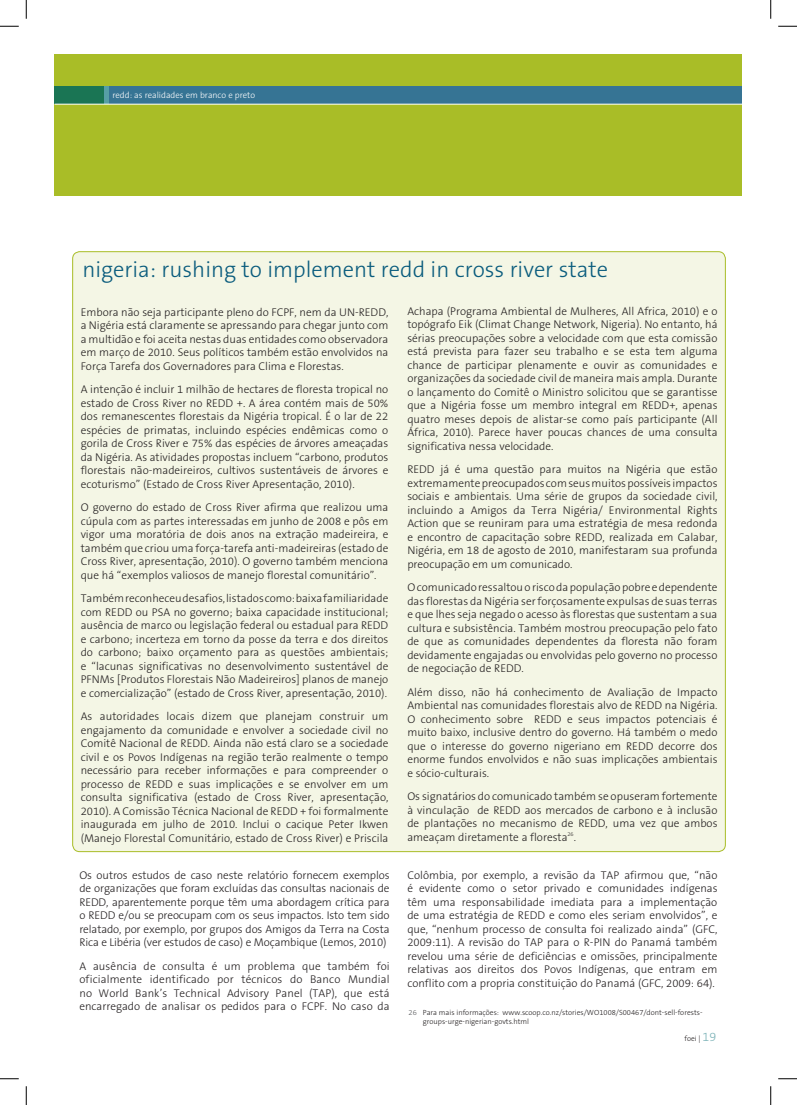
<style>
.page{position:relative;width:797px;height:1105px;background:#fff}
.page>*{position:absolute;margin:0;border:0;box-sizing:border-box;transform-origin:0 0}
.t1{font:300 22.5px "The Sans B3";color:#0a5c7d}
.t2{font:300 11.25px/13.5px "The Sans B3";color:#231f20;text-align:justify}
.t3{font:300 8.75px "The Sans B3";color:#fff}
.t4{font:300 7.5px/8.8px "The Sans B3";color:#231f20}
.s1{color:#57585a}
.s2{font-size:12.5px;color:#7db3b8}
</style>
<div class="page">
<div style="left:73px;top:252px;width:652px;height:600px;background:#f4f6e5;border-radius:7px"></div>
<div style="left:55px;top:55px;width:687px;height:141px;background:#a9bd27"></div>
<div style="left:55px;top:86px;width:687px;height:18px;background:#367494"></div>
<div style="left:55px;top:86px;width:53px;height:18px;background:#1a7554"></div>
<div style="left:104px;top:86px;width:5px;height:18px;background:#569fa5"></div>
<hr style="left:55px;top:104px;width:687px;height:1px;background:#fff">
<svg style="left:0;top:25px;width:19px;height:2px"></svg>
<svg style="left:778px;top:25px;width:19px;height:2px"></svg>
<svg style="left:0;top:1078px;width:19px;height:1px"></svg>
<svg style="left:778px;top:1078px;width:19px;height:1px"></svg>
<svg style="left:25px;top:0;width:2px;height:19px"></svg>
<svg style="left:25px;top:1086px;width:2px;height:19px"></svg>
<svg style="left:770px;top:0;width:1px;height:19px"></svg>
<svg style="left:770px;top:1086px;width:1px;height:19px"></svg>
<p class="t3" style="left:112px;top:90px;width:144px">redd: as realidades em branco e preto</p>
<h1 class="t1" style="left:82px;top:258px;width:527px">nigeria: rushing to implement redd in cross river state</h1>
<p class="t2" style="left:407px;top:304px;width:312px">Achapa (Programa Ambiental de Mulheres, All Africa, 2010) e o topógrafo Eik (Climat Change Network, Nigeria). No entanto, há sérias preocupações sobre a velocidade com que esta comissão está prevista para fazer seu trabalho e se esta tem alguma chance de participar plenamente e ouvir as comunidades e organizações da sociedade civil de maneira mais ampla. Durante o lançamento do Comitê o Ministro solicitou que se garantisse que a Nigéria fosse um membro integral em REDD+, apenas quatro meses depois de alistar-se como país participante (All África, 2010). Parece haver poucas chances de uma consulta significativa nessa velocidade.</p>
<p class="t2" style="left:407px;top:463px;width:312px">REDD já é uma questão para muitos na Nigéria que estão extremamente preocupados com seus muitos possíveis impactos sociais e ambientais. Uma série de grupos da sociedade civil, incluindo a Amigos da Terra Nigéria/ Environmental Rights Action que se reuniram para uma estratégia de mesa redonda e encontro de capacitação sobre REDD, realizada em Calabar, Nigéria, em 18 de agosto de 2010, manifestaram sua profunda preocupação em um comunicado.</p>
<p class="t2" style="left:407px;top:581px;width:312px">O comunicado ressaltou o risco da população pobre e dependente das florestas da Nigéria ser forçosamente expulsas de suas terras e que lhes seja negado o acesso às florestas que sustentam a sua cultura e subsistência. Também mostrou preocupação pelo fato de que as comunidades dependentes da floresta não foram devidamente engajadas ou envolvidas pelo governo no processo de negociação de REDD.</p>
<p class="t2" style="left:407px;top:685px;width:312px">Além disso, não há conhecimento de Avaliação de Impacto Ambiental nas comunidades florestais alvo de REDD na Nigéria.<br>O conhecimento sobre REDD e seus impactos potenciais é muito baixo, inclusive dentro do governo. Há também o medo que o interesse do governo nigeriano em REDD decorre dos enorme fundos envolvidos e não suas implicações ambientais e sócio-culturais.</p>
<p class="t2" style="left:407px;top:790px;width:312px">Os signatários do comunicado também se opuseram fortemente à vinculação de REDD aos mercados de carbono e à inclusão de plantações no mecanismo de REDD, uma vez que ambos ameaçam diretamente a floresta<sup>26</sup>.</p>
<p class="t2" style="left:407px;top:868px;width:312px">Colômbia, por exemplo, a revisão da TAP afirmou que, “não é evidente como o setor privado e comunidades indígenas têm uma responsabilidade imediata para a implementação de uma estratégia de REDD e como eles seriam envolvidos”, e que, “nenhum processo de consulta foi realizado ainda” (GFC, 2009:11). A revisão do TAP para o R-PIN do Panamá também revelou uma série de deficiências e omissões, principalmente relativas aos direitos dos Povos Indígenas, que entram em conflito com a propria constituição do Panamá (GFC, 2009: 64).</p>
<p class="t2" style="left:81px;top:306px;width:309px">Embora não seja participante pleno do FCPF, nem da UN-REDD, a Nigéria está claramente se apressando para chegar junto com a multidão e foi aceita nestas duas entidades como observadora em março de 2010. Seus políticos também estão envolvidos na Força Tarefa dos Governadores para Clima e Florestas.</p>
<p class="t2" style="left:81px;top:383px;width:309px">A intenção é incluir 1 milhão de hectares de floresta tropical no estado de Cross River no REDD +. A área contém mais de 50% dos remanescentes florestais da Nigéria tropical. É o lar de 22 espécies de primatas, incluindo espécies endêmicas como o gorila de Cross River e 75% das espécies de árvores ameaçadas da Nigéria. As atividades propostas incluem “carbono, produtos florestais não-madeireiros, cultivos sustentáveis de árvores e ecoturismo” (Estado de Cross River Apresentação, 2010).</p>
<p class="t2" style="left:81px;top:501px;width:309px">O governo do estado de Cross River afirma que realizou uma cúpula com as partes interessadas em junho de 2008 e pôs em vigor uma moratória de dois anos na extração madeireira, e também que criou uma força-tarefa anti-madeireiras (estado de Cross River, apresentação, 2010). O governo também menciona que há “exemplos valiosos de manejo florestal comunitário”.</p>
<p class="t2" style="left:81px;top:592px;width:309px">Também reconheceu desafios, listados como: baixa familiaridade com REDD ou PSA no governo; baixa capacidade institucional; ausência de marco ou legislação federal ou estadual para REDD e carbono; incerteza em torno da posse da terra e dos direitos do carbono; baixo orçamento para as questões ambientais; e “lacunas significativas no desenvolvimento sustentável de PFNMs [Produtos Florestais Não Madeireiros] planos de manejo e comercialização” (estado de Cross River, apresentação, 2010).</p>
<p class="t2" style="left:81px;top:710px;width:309px">As autoridades locais dizem que planejam construir um engajamento da comunidade e envolver a sociedade civil no Comitê Nacional de REDD. Ainda não está claro se a sociedade civil e os Povos Indígenas na região terão realmente o tempo necessário para receber informações e para compreender o processo de REDD e suas implicações e se envolver em um consulta significativa (estado de Cross River, apresentação, 2010). A Comissão Técnica Nacional de REDD + foi formalmente inaugurada em julho de 2010. Inclui o cacique Peter Ikwen (Manejo Florestal Comunitário, estado de Cross River) e Priscila</p>
<p class="t2" style="left:79px;top:868px;width:312px">Os outros estudos de caso neste relatório fornecem exemplos de organizações que foram excluídas das consultas nacionais de REDD, aparentemente porque têm uma abordagem crítica para o REDD e/ou se preocupam com os seus impactos. Isto tem sido relatado, por exemplo, por grupos dos Amigos da Terra na Costa Rica e Libéria (ver estudos de caso) e Moçambique (Lemos, 2010)</p>
<p class="t2" style="left:79px;top:959px;width:312px">A ausência de consulta é um problema que também foi oficialmente identificado por técnicos do Banco Mundial no World Bank’s Technical Advisory Panel (TAP), que está encarregado de analisar os pedidos para o FCPF. No caso da</p>
<p class="t4" style="left:423px;top:1009px;width:281px;text-indent:-14px"><span class="s1">26</span> Para mais informações: www.scoop.co.nz/stories/WO1008/S00467/dont-sell-forests&shy;groups-urge-nigerian-govts.html</p>
<p class="t4" style="left:684px;top:1034px;width:33px">foei | <span class="s2">19</span></p>
</div>
